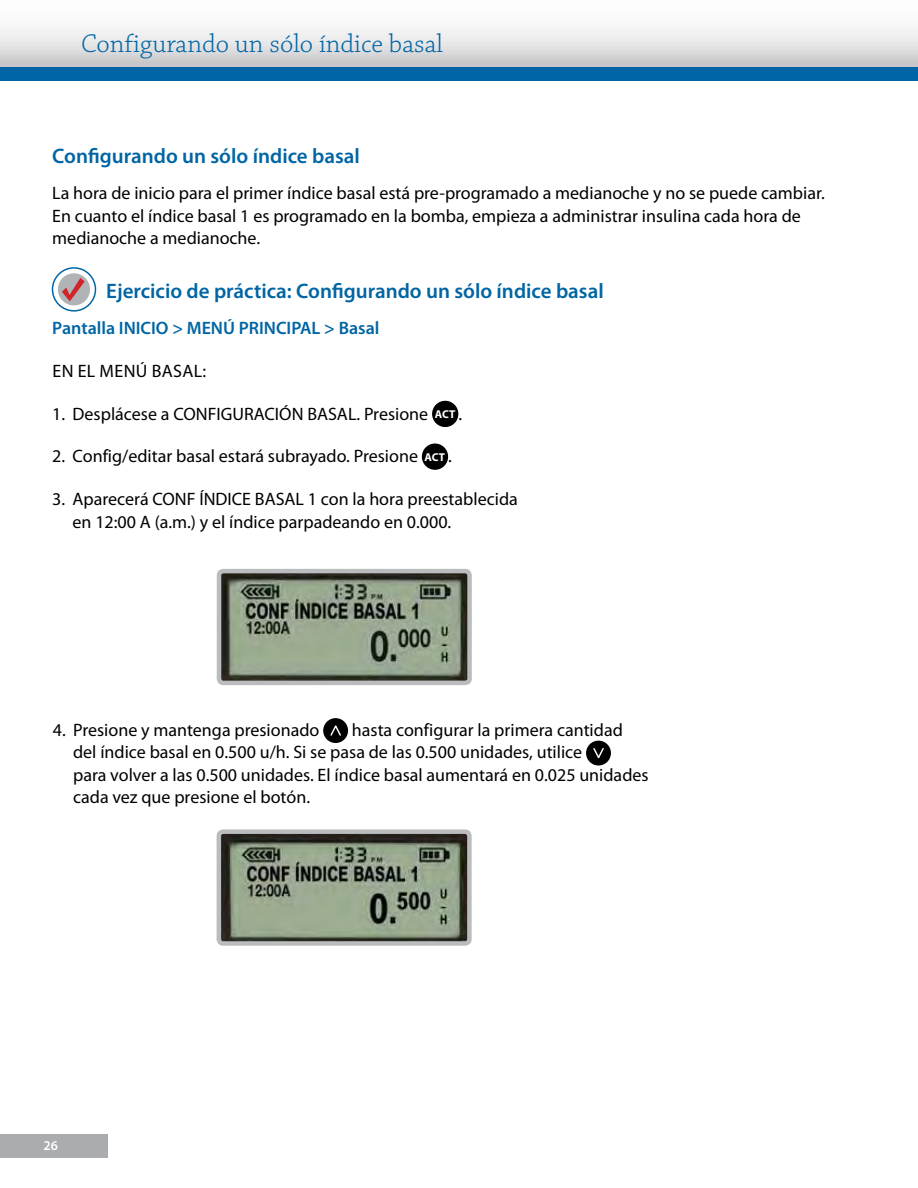
<style>
.page{position:relative;width:918px;height:1188px;background:#fff}
.page>*{position:absolute;margin:0;border:0;box-sizing:border-box;transform-origin:0 0}
.t1{font:300 27px "Chaparral Pro";color:#0065a4}
.t2{font:600 21px "Myriad Pro";color:#0065a4}
.t3{font:18px/22.5px "Myriad Pro";color:#000}
.t4{font:600 18px "Myriad Pro";color:#0065a4}
.t5{font:18px "Myriad Pro";letter-spacing:.02em;color:#000}
.t6{font:600 13.5px "Myriad Pro";color:#fff}
.s1{font-weight:700;font-size:11.4px;color:#fff}
</style>
<div class="page">
<div style="left:0;top:0;width:918px;height:68px;background:linear-gradient(to bottom,#fff,#cdccce)"></div>
<div style="left:0;top:68px;width:918px;height:13px;background:#0065a4"></div>
<div style="left:0;top:1134px;width:108px;height:24px;background:#aaacaf"></div>
<div style="left:324px;top:719px;width:23px;height:23px;background:#000;border-radius:50%"></div>
<div style="left:323px;top:718px;width:25px;height:25px;border:1px solid #000;border-radius:50%"></div>
<svg style="left:330px;top:725px;width:11px;height:11px"></svg>
<div style="left:587px;top:741px;width:23px;height:24px;background:#000;border-radius:50%"></div>
<div style="left:586px;top:741px;width:25px;height:25px;border:1px solid #000;border-radius:50%"></div>
<svg style="left:593px;top:748px;width:11px;height:11px"></svg>
<div style="left:433px;top:402px;width:25px;height:24px;background:#000;border-radius:50%"></div>
<div style="left:432px;top:401px;width:26px;height:26px;border:1px solid #000;border-radius:50%"></div>
<div style="left:423px;top:444px;width:24px;height:25px;background:#000;border-radius:50%"></div>
<div style="left:422px;top:444px;width:26px;height:26px;border:1px solid #000;border-radius:50%"></div>
<svg style="left:53px;top:268px;width:42px;height:43px"></svg>
<div style="left:52px;top:267px;width:44px;height:45px;border:2px solid #0065a4;border-radius:50%"></div>
<div style="left:58px;top:273px;width:32px;height:32px;background:#b1b4b6;border-radius:50%"></div>
<svg style="left:62px;top:278px;width:23px;height:23px"></svg>
<img style="left:222px;top:834px;width:245px;height:107px">
<div style="left:217px;top:829px;width:255px;height:117px;border:4px solid #babcbe;border-radius:4px"></div>
<img style="left:222px;top:574px;width:245px;height:106px">
<div style="left:217px;top:569px;width:255px;height:116px;border:4px solid #babcbe;border-radius:4px"></div>
<h1 class="t1" style="left:81px;top:29px;width:364px">Configurando un sólo índice basal</h1>
<p class="t2" style="left:52px;top:143px;width:309px">Configurando un sólo índice basal</p>
<p class="t3" style="left:52px;top:182px;width:772px">La hora de inicio para el primer índice basal está pre-programado a medianoche y no se puede cambiar.<br>En cuanto el índice basal 1 es programado en la bomba, empieza a administrar insulina cada hora de medianoche a medianoche.</p>
<p class="t2" style="left:106px;top:278px;width:499px">Ejercicio de práctica: Configurando un sólo índice basal</p>
<p class="t4" style="left:52px;top:317px;width:329px">Pantalla INICIO &gt; MENÚ PRINCIPAL &gt; Basal</p>
<p class="t5" style="left:52px;top:361px;width:155px">En el MENÚ BASAL:</p>
<p class="t3" style="left:52px;top:403px;width:410px">1. Desplácese a CONFIGURACIÓN BASAL. Presione <span class="s1">ACT</span> .</p>
<p class="t3" style="left:52px;top:445px;width:399px">2. Config/editar basal estará subrayado. Presione <span class="s1">ACT</span> .</p>
<p class="t3" style="left:73px;top:488px;width:447px;text-indent:-20px">3. Aparecerá CONF ÍNDICE BASAL 1 con la hora preestablecida en 12:00 A (a.m.) y el índice parpadeando en 0.000.</p>
<p class="t3" style="left:73px;top:719px;width:577px;text-indent:279px">hasta configurar la primera cantidad del índice basal en 0.500 u/h. Si se pasa de las 0.500 unidades, utilice<br>para volver a las 0.500 unidades. El índice basal aumentará en 0.025 unidades cada vez que presione el botón.</p>
<p class="t3" style="left:53px;top:719px;width:268px">4. Presione y mantenga presionado</p>
<p class="t6" style="left:43px;top:1137px;width:16px">26</p>
</div>
